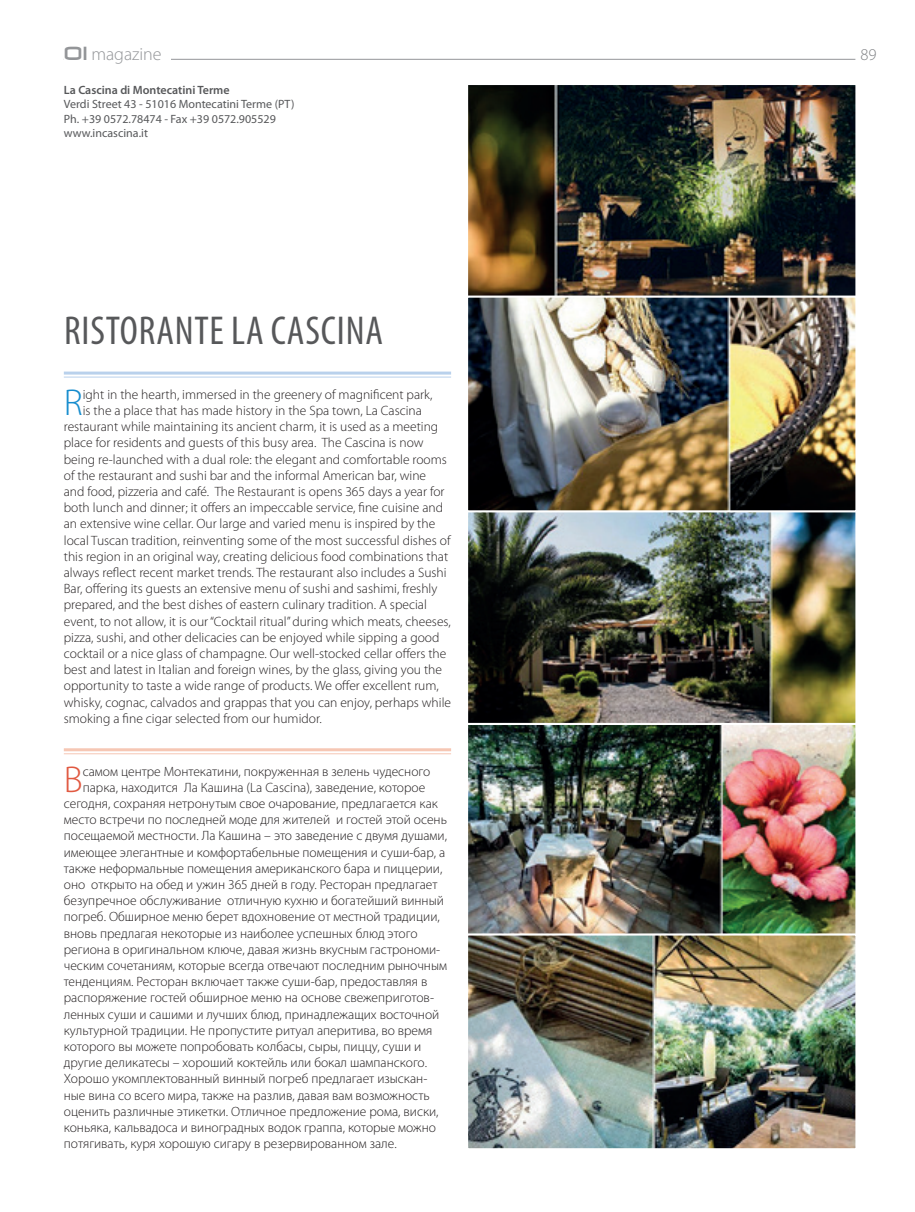
<style>
.page{position:relative;width:915px;height:1212px;background:#fff}
.page>*{position:absolute;margin:0;border:0;box-sizing:border-box;transform-origin:0 0}
.t1{font:condensed 40.5px "Myriad Pro";letter-spacing:.02em;color:#57585a}
.t2{font:300 37.5px "Myriad Pro";color:#178dce}
.t3{font:300 37.5px "Myriad Pro";color:#e15941}
.t4{font:300 18px "Myriad Pro";color:#939598}
.t5{font:300 16.5px "Myriad Pro";color:#808285}
.t6{font:300 13.5px "Myriad Pro";color:#231f20}
.t7{font:12px/14.4px "Myriad Pro";color:#57585a}
.t8{font:600 12px "Myriad Pro";color:#57585a}
.s1{font-family:"Venus Rising";font-weight:400}
</style>
<div class="page">
<hr style="left:64px;top:59px;width:791px;height:1px;background:#939598">
<div style="left:64px;top:39px;width:106px;height:22px;background:#fff"></div>
<hr style="left:64px;top:372px;width:387px;height:3px;background:#b9d1ec">
<hr style="left:64px;top:377px;width:387px;height:1px;background:#b9d1ec">
<hr style="left:64px;top:748px;width:387px;height:3px;background:#f6c7b4">
<hr style="left:64px;top:753px;width:387px;height:1px;background:#f6c7b4">
<img style="left:468px;top:85px;width:388px;height:209px">
<img style="left:468px;top:726px;width:388px;height:206px">
<img style="left:468px;top:513px;width:388px;height:213px">
<img style="left:468px;top:294px;width:388px;height:219px">
<img style="left:468px;top:932px;width:388px;height:217px">
<h3 class="t4" style="left:64px;top:44px;width:99px"><span class="s1">OI</span> magazine</h3>
<p class="t5" style="left:860px;top:45px;width:18px">89</p>
<p class="t8" style="left:64px;top:82px;width:167px">La Cascina di Montecatini Terme</p>
<p class="t7" style="left:64px;top:97px;width:232px">Verdi Street 43 - 51016 Montecatini Terme (PT)<br>Ph. +39 0572.78474 - Fax +39 0572.905529 www.incascina.it</p>
<h1 class="t1" style="left:64px;top:306px;width:320px">RISTORANTE LA CASCINA</h1>
<h2 class="t2" style="left:64px;top:382px;width:20px">R</h2>
<p class="t6" style="left:83px;top:387px;width:351px">ight in the hearth, immersed in the greenery of magnificent park,</p>
<p class="t6" style="left:83px;top:403px;width:340px">is the a place that has made history in the Spa town, La Cascina</p>
<p class="t6" style="left:64px;top:419px;width:376px">restaurant while maintaining its ancient charm, it is used as a meeting</p>
<p class="t6" style="left:64px;top:435px;width:361px">place for residents and guests of this busy area. The Cascina is now</p>
<p class="t6" style="left:64px;top:452px;width:384px">being re-launched with a dual role: the elegant and comfortable rooms</p>
<p class="t6" style="left:64px;top:468px;width:363px">of the restaurant and sushi bar and the informal American bar, wine</p>
<p class="t6" style="left:64px;top:484px;width:382px">and food, pizzeria and café. The Restaurant is opens 365 days a year for</p>
<p class="t6" style="left:64px;top:500px;width:381px">both lunch and dinner; it offers an impeccable service, fine cuisine and</p>
<p class="t6" style="left:64px;top:516px;width:373px">an extensive wine cellar. Our large and varied menu is inspired by the</p>
<p class="t6" style="left:64px;top:533px;width:388px">local Tuscan tradition, reinventing some of the most successful dishes of</p>
<p class="t6" style="left:64px;top:549px;width:386px">this region in an original way, creating delicious food combinations that</p>
<p class="t6" style="left:64px;top:565px;width:384px">always reflect recent market trends. The restaurant also includes a Sushi</p>
<p class="t6" style="left:64px;top:581px;width:375px">Bar, offering its guests an extensive menu of sushi and sashimi, freshly</p>
<p class="t6" style="left:64px;top:597px;width:364px">prepared, and the best dishes of eastern culinary tradition. A special</p>
<p class="t6" style="left:64px;top:614px;width:388px">event, to not allow, it is our “Cocktail ritual” during which meats, cheeses,</p>
<p class="t6" style="left:64px;top:630px;width:377px">pizza, sushi, and other delicacies can be enjoyed while sipping a good</p>
<p class="t6" style="left:64px;top:646px;width:384px">cocktail or a nice glass of champagne. Our well-stocked cellar offers the</p>
<p class="t6" style="left:64px;top:662px;width:379px">best and latest in Italian and foreign wines, by the glass, giving you the</p>
<p class="t6" style="left:64px;top:678px;width:376px">opportunity to taste a wide range of products. We offer excellent rum,</p>
<p class="t6" style="left:64px;top:695px;width:388px">whisky, cognac, calvados and grappas that you can enjoy, perhaps while</p>
<p class="t6" style="left:64px;top:711px;width:259px">smoking a fine cigar selected from our humidor.</p>
<h2 class="t3" style="left:64px;top:759px;width:20px">В</h2>
<p class="t6" style="left:83px;top:764px;width:349px">самом центре Монтекатини, покруженная в зелень чудесного</p>
<p class="t6" style="left:83px;top:780px;width:344px">парка, находится Ла Кашина (La Cascina), заведение, которое</p>
<p class="t6" style="left:64px;top:796px;width:375px">сегодня, сохраняя нетронутым свое очарование, предлагается как</p>
<p class="t6" style="left:64px;top:812px;width:384px">место встречи по последней моде для жителей и гостей этой осень</p>
<p class="t6" style="left:64px;top:828px;width:384px">посещаемой местности. Ла Кашина – это заведение с двумя душами,</p>
<p class="t6" style="left:64px;top:845px;width:383px">имеющее элегантные и комфортабельные помещения и суши-бар, а</p>
<p class="t6" style="left:64px;top:861px;width:380px">также неформальные помещения американского бара и пиццерии,</p>
<p class="t6" style="left:64px;top:877px;width:375px">оно открыто на обед и ужин 365 дней в году. Ресторан предлагает</p>
<p class="t6" style="left:64px;top:893px;width:381px">безупречное обслуживание отличную кухню и богатейший винный</p>
<p class="t6" style="left:64px;top:909px;width:377px">погреб. Обширное меню берет вдохновение от местной традиции,</p>
<p class="t6" style="left:64px;top:926px;width:355px">вновь предлагая некоторые из наиболее успешных блюд этого</p>
<p class="t6" style="left:64px;top:942px;width:378px">региона в оригинальном ключе, давая жизнь вкусным гастрономи-</p>
<p class="t6" style="left:64px;top:958px;width:384px">ческим сочетаниям, которые всегда отвечают последним рыночным</p>
<p class="t6" style="left:64px;top:974px;width:365px">тенденциям. Ресторан включает также суши-бар, предоставляя в</p>
<p class="t6" style="left:64px;top:990px;width:371px">распоряжение гостей обширное меню на основе свежеприготов-</p>
<p class="t6" style="left:64px;top:1007px;width:377px">ленных суши и сашими и лучших блюд, принадлежащих восточной</p>
<p class="t6" style="left:64px;top:1023px;width:370px">культурной традиции. Не пропустите ритуал аперитива, во время</p>
<p class="t6" style="left:64px;top:1039px;width:359px">которого вы можете попробовать колбасы, сыры, пиццу, суши и</p>
<p class="t6" style="left:64px;top:1055px;width:365px">другие деликатесы – хороший коктейль или бокал шампанского.</p>
<p class="t6" style="left:64px;top:1071px;width:365px">Хорошо укомплектованный винный погреб предлагает изыскан-</p>
<p class="t6" style="left:64px;top:1088px;width:367px">ные вина со всего мира, также на разлив, давая вам возможность</p>
<p class="t6" style="left:64px;top:1104px;width:376px">оценить различные этикетки. Отличное предложение рома, виски,</p>
<p class="t6" style="left:64px;top:1120px;width:373px">коньяка, кальвадоса и виноградных водок граппа, которые можно</p>
<p class="t6" style="left:64px;top:1136px;width:334px">потягивать, куря хорошую сигару в резервированном зале.</p>
</div>
